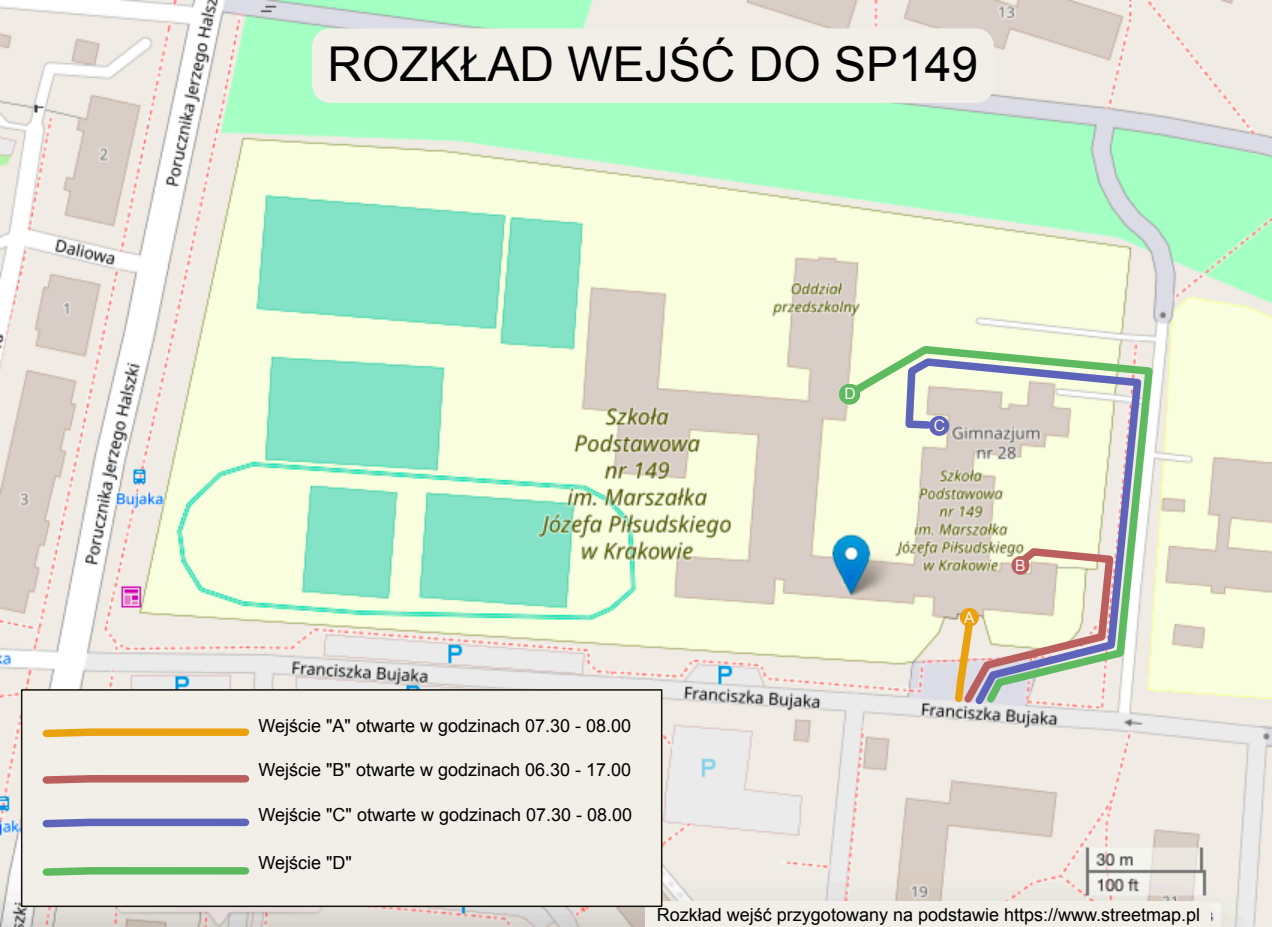
<style>
.page{position:relative;width:1272px;height:927px;background:#fff}
.page>*{position:absolute;margin:0;border:0;box-sizing:border-box;transform-origin:0 0}
.t1{font:48px "Arial";color:#000}
.t2{font:18px "Arial";color:#000}
.t3{font:15.75px "Arial";color:#fff4f4}
</style>
<div class="page">
<img style="left:0;top:0;width:1272px;height:927px">
<div style="left:646px;top:902px;width:565px;height:25px;background:#f2efe9"></div>
<div style="left:312px;top:28px;width:682px;height:75px;background:#f2efe9;border-radius:18px"></div>
<div style="left:839px;top:384px;width:21px;height:20px;background:#5eba61;border:8px solid #5eba61;border-radius:50%"></div>
<svg style="left:842px;top:342px;width:315px;height:367px"></svg>
<div style="left:21px;top:689px;width:641px;height:218px;background:#f2efe9;border:2px solid #141109"></div>
<svg style="left:42px;top:728px;width:208px;height:10px"></svg>
<svg style="left:42px;top:867px;width:208px;height:9px"></svg>
<svg style="left:42px;top:818px;width:208px;height:10px"></svg>
<svg style="left:42px;top:775px;width:208px;height:9px"></svg>
<h1 class="t1" style="left:327px;top:46px;width:652px">ROZKŁAD WEJŚĆ DO SP149</h1>
<p class="t3" style="left:845px;top:388px;width:13px">D</p>
<p class="t3" style="left:934px;top:419px;width:13px">C</p>
<p class="t3" style="left:964px;top:611px;width:12px">A</p>
<p class="t3" style="left:1015px;top:560px;width:12px">B</p>
<p class="t2" style="left:259px;top:719px;width:374px">Wejście "A" otwarte w godzinach 07.30 - 08.00</p>
<p class="t2" style="left:259px;top:763px;width:374px">Wejście "B" otwarte w godzinach 06.30 - 17.00</p>
<p class="t2" style="left:259px;top:808px;width:375px">Wejście "C" otwarte w godzinach 07.30 - 08.00</p>
<p class="t2" style="left:259px;top:856px;width:95px">Wejście "D"</p>
<p class="t2" style="left:657px;top:908px;width:545px">Rozkład wejść przygotowany na podstawie https://www.streetmap.pl</p>
</div>
